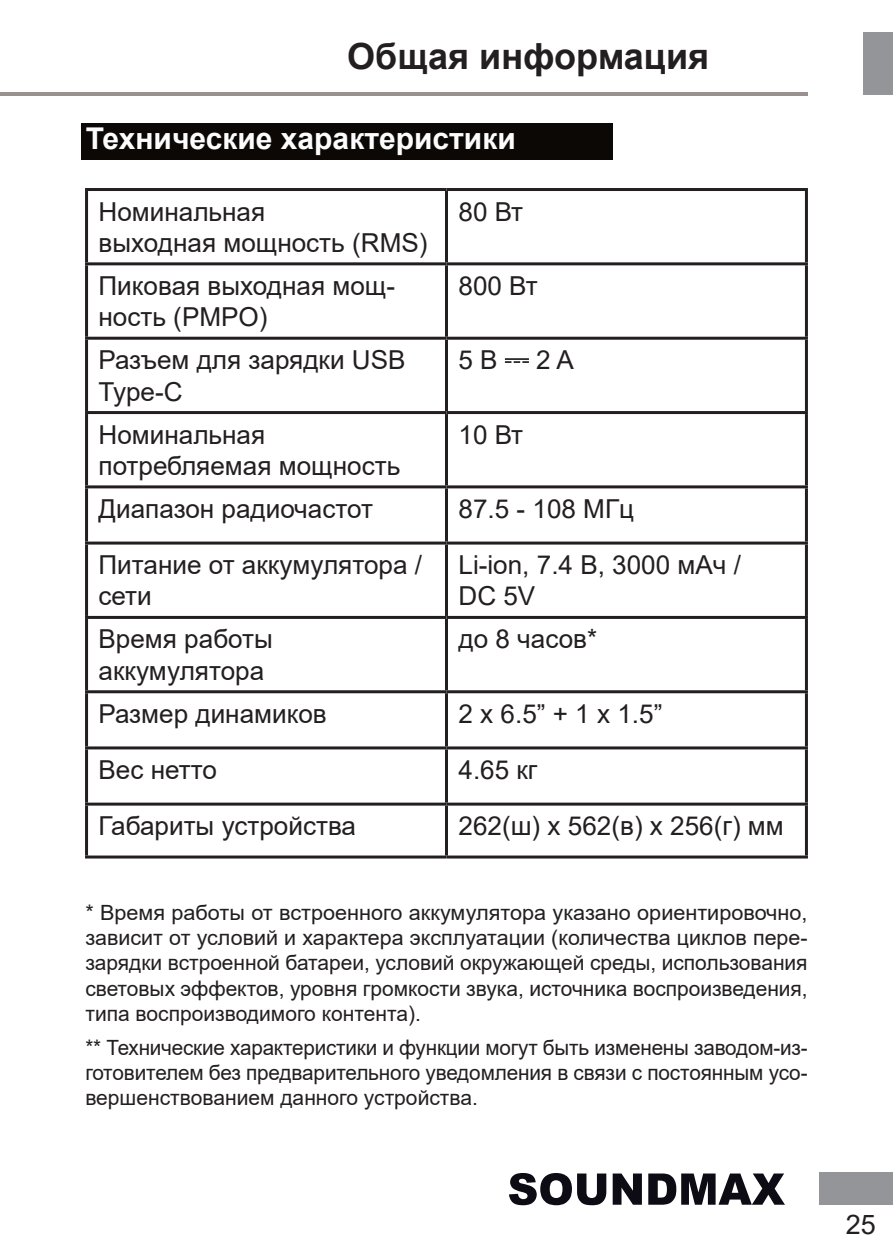
<style>
.page{position:relative;width:893px;height:1259px;background:#fff}
.page>*{position:absolute;margin:0;border:0;box-sizing:border-box;transform-origin:0 0}
.t1{font:700 36px "Arial";color:#231f20}
.заголовок{font:700 30px "Arial";color:#fcfcfc}
.t2{font:27px "Arial";color:#231f20}
.t3{font:26.1px/31.2px "Arial";color:#231f20}
.обычный{font:21px/25.2px "Arial";color:#231f20;text-align:justify}
</style>
<div class="page">
<div style="left:863px;top:32px;width:30px;height:63px;background:#939598"></div>
<div style="left:819px;top:1172px;width:74px;height:33px;background:#939598"></div>
<svg style="left:509px;top:1173px;width:276px;height:32px"></svg>
<hr style="left:0;top:92px;width:808px;height:3px;background:#999190">
<div style="left:81px;top:123px;width:532px;height:37px;background:#0c0806"></div>
<hr style="left:85px;top:188px;width:361px;height:3px;background:#231f20">
<hr style="left:85px;top:191px;width:3px;height:71px;background:#231f20">
<hr style="left:446px;top:188px;width:362px;height:3px;background:#231f20">
<hr style="left:445px;top:191px;width:3px;height:71px;background:#231f20">
<hr style="left:805px;top:191px;width:3px;height:71px;background:#231f20">
<hr style="left:85px;top:262px;width:361px;height:3px;background:#231f20">
<hr style="left:85px;top:265px;width:3px;height:72px;background:#231f20">
<hr style="left:446px;top:262px;width:362px;height:3px;background:#231f20">
<hr style="left:445px;top:265px;width:3px;height:72px;background:#231f20">
<hr style="left:805px;top:265px;width:3px;height:72px;background:#231f20">
<hr style="left:85px;top:337px;width:361px;height:3px;background:#231f20">
<hr style="left:85px;top:340px;width:3px;height:71px;background:#231f20">
<hr style="left:446px;top:337px;width:362px;height:3px;background:#231f20">
<hr style="left:445px;top:340px;width:3px;height:71px;background:#231f20">
<hr style="left:805px;top:340px;width:3px;height:71px;background:#231f20">
<hr style="left:85px;top:411px;width:361px;height:3px;background:#231f20">
<hr style="left:85px;top:414px;width:3px;height:71px;background:#231f20">
<hr style="left:446px;top:411px;width:362px;height:3px;background:#231f20">
<hr style="left:445px;top:414px;width:3px;height:71px;background:#231f20">
<hr style="left:805px;top:414px;width:3px;height:71px;background:#231f20">
<hr style="left:85px;top:485px;width:361px;height:3px;background:#231f20">
<hr style="left:85px;top:488px;width:3px;height:53px;background:#231f20">
<hr style="left:446px;top:485px;width:362px;height:3px;background:#231f20">
<hr style="left:445px;top:488px;width:3px;height:53px;background:#231f20">
<hr style="left:805px;top:488px;width:3px;height:53px;background:#231f20">
<hr style="left:85px;top:541px;width:361px;height:3px;background:#231f20">
<hr style="left:85px;top:544px;width:3px;height:72px;background:#231f20">
<hr style="left:446px;top:541px;width:362px;height:3px;background:#231f20">
<hr style="left:445px;top:544px;width:3px;height:72px;background:#231f20">
<hr style="left:805px;top:544px;width:3px;height:72px;background:#231f20">
<hr style="left:85px;top:616px;width:361px;height:3px;background:#231f20">
<hr style="left:85px;top:619px;width:3px;height:71px;background:#231f20">
<hr style="left:446px;top:616px;width:362px;height:3px;background:#231f20">
<hr style="left:445px;top:619px;width:3px;height:71px;background:#231f20">
<hr style="left:805px;top:619px;width:3px;height:71px;background:#231f20">
<hr style="left:85px;top:690px;width:361px;height:3px;background:#231f20">
<hr style="left:85px;top:693px;width:3px;height:53px;background:#231f20">
<hr style="left:446px;top:690px;width:362px;height:3px;background:#231f20">
<hr style="left:445px;top:693px;width:3px;height:53px;background:#231f20">
<hr style="left:805px;top:693px;width:3px;height:53px;background:#231f20">
<hr style="left:85px;top:746px;width:361px;height:3px;background:#231f20">
<hr style="left:85px;top:749px;width:3px;height:53px;background:#231f20">
<hr style="left:446px;top:746px;width:362px;height:3px;background:#231f20">
<hr style="left:445px;top:749px;width:3px;height:53px;background:#231f20">
<hr style="left:805px;top:749px;width:3px;height:53px;background:#231f20">
<hr style="left:85px;top:802px;width:361px;height:3px;background:#231f20">
<hr style="left:85px;top:805px;width:3px;height:50px;background:#231f20">
<hr style="left:446px;top:802px;width:362px;height:3px;background:#231f20">
<hr style="left:445px;top:805px;width:3px;height:50px;background:#231f20">
<hr style="left:805px;top:805px;width:3px;height:50px;background:#231f20">
<hr style="left:85px;top:855px;width:361px;height:3px;background:#231f20">
<hr style="left:446px;top:855px;width:362px;height:3px;background:#231f20">
<hr style="left:505px;top:358px;width:24px;height:2px;background:#000">
<svg style="left:505px;top:361px;width:24px;height:2px"></svg>
<h1 class="t1" style="left:347px;top:31px;width:363px">Общая информация</h1>
<p class="заголовок" style="left:86px;top:117px;width:432px">Технические характеристики</p>
<p class="t3" style="left:99px;top:196px;width:168px">Номинальная</p>
<p class="t3" style="left:99px;top:227px;width:330px">выходная мощность (RMS)</p>
<p class="t3" style="left:458px;top:196px;width:66px">80 Вт</p>
<p class="t3" style="left:99px;top:270px;width:298px">Пиковая выходная мощ&shy;ность (PMPO)</p>
<p class="t3" style="left:458px;top:270px;width:81px">800 Вт</p>
<p class="t3" style="left:99px;top:344px;width:308px">Разъем для зарядки USB<br>Type-C</p>
<p class="t3" style="left:458px;top:344px;width:41px">5 В</p>
<p class="t3" style="left:536px;top:344px;width:39px">2 A</p>
<p class="t3" style="left:99px;top:418px;width:168px">Номинальная</p>
<p class="t3" style="left:99px;top:450px;width:303px">потребляемая мощность</p>
<p class="t3" style="left:458px;top:418px;width:66px">10 Вт</p>
<p class="t3" style="left:99px;top:493px;width:276px">Диапазон радиочастот</p>
<p class="t3" style="left:458px;top:493px;width:177px">87.5 - 108 МГц</p>
<p class="t3" style="left:99px;top:549px;width:325px">Питание от аккумулятора / сети</p>
<p class="t3" style="left:458px;top:549px;width:284px">Li-ion, 7.4 В, 3000 мАч /</p>
<p class="t3" style="left:458px;top:580px;width:78px">DC 5V</p>
<p class="t3" style="left:99px;top:623px;width:176px">Время работы</p>
<p class="t3" style="left:99px;top:655px;width:167px">аккумулятора</p>
<p class="t3" style="left:458px;top:623px;width:140px">до 8 часов*</p>
<p class="t3" style="left:99px;top:698px;width:230px">Размер динамиков</p>
<p class="t3" style="left:458px;top:698px;width:205px">2 x 6.5” + 1 x 1.5”</p>
<p class="t3" style="left:99px;top:754px;width:120px">Вес нетто</p>
<p class="t3" style="left:458px;top:754px;width:80px">4.65 кг</p>
<p class="t3" style="left:99px;top:810px;width:259px">Габариты устройства</p>
<p class="t3" style="left:458px;top:810px;width:327px">262(ш) х 562(в) x 256(г) мм</p>
<p class="обычный" style="left:85px;top:900px;width:724px">* Время работы от встроенного аккумулятора указано ориентировочно, зависит от условий и характера эксплуатации (количества циклов пере&shy;зарядки встроенной батареи, условий окружающей среды, использования световых эффектов, уровня громкости звука, источника воспроизведения, типа воспроизводимого контента).</p>
<p class="обычный" style="left:85px;top:1034px;width:724px">** Технические характеристики и функции могут быть изменены заводом-из&shy;готовителем без предварительного уведомления в связи с постоянным усо&shy;вершенствованием данного устройства.</p>
<p class="t2" style="left:846px;top:1206px;width:32px">25</p>
</div>
